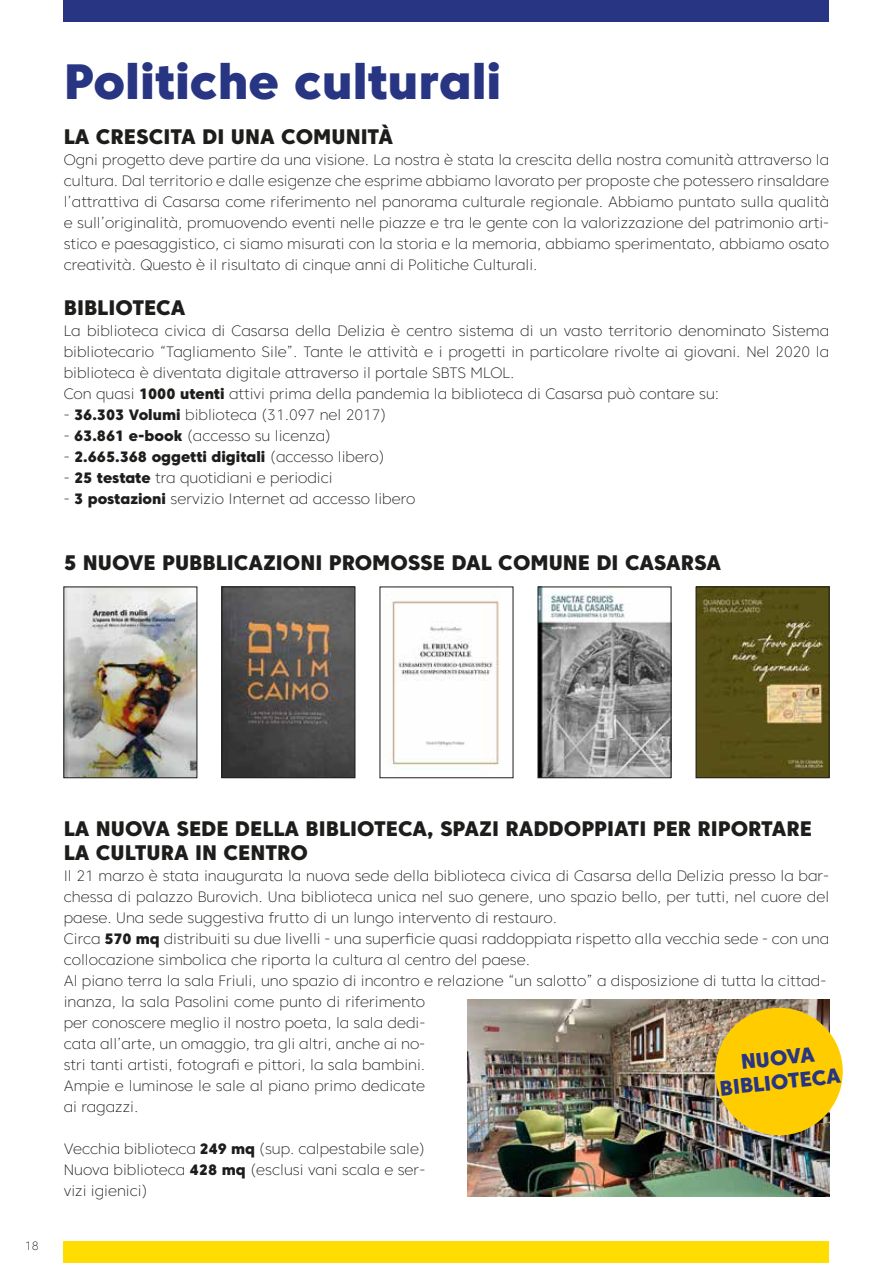
<style>
.page{position:relative;width:893px;height:1263px;background:#fff}
.page>*{position:absolute;margin:0;border:0;box-sizing:border-box;transform-origin:0 0}
.t1{font:800 49.5px "Core Sans C 85";color:#283583}
.t2{font:800 21px/24px "Core Sans C 85";color:#1d1d1b}
.t3{font:800 21px/24px "Core Sans C 85";color:#283583;text-align:center}
.t4{font:200 15px/21px "Core Sans C 25";color:#1d1d1b;text-align:justify}
.t5{font:800 15px "Core Sans C 85";color:#1d1d1b}
.t6{font:200 12px "Core Sans C 25";color:#1d1d1b}
.s1{font-family:"Core Sans C 85";font-weight:800}
.s2{font-family:"Core Sans C 25";font-weight:200}
</style>
<div class="page">
<div style="left:64px;top:0;width:765px;height:21px;background:#283583"></div>
<div style="left:64px;top:1242px;width:765px;height:21px;background:#fd0"></div>
<img style="left:66px;top:589px;width:129px;height:187px">
<img style="left:540px;top:589px;width:129px;height:187px">
<div style="left:538px;top:587px;width:133px;height:191px;border:1px solid #1d1d1b"></div>
<img style="left:224px;top:589px;width:129px;height:187px">
<div style="left:222px;top:587px;width:133px;height:191px;border:1px solid #1d1d1b"></div>
<img style="left:698px;top:589px;width:129px;height:187px">
<div style="left:696px;top:587px;width:133px;height:191px;border:1px solid #1d1d1b"></div>
<img style="left:389px;top:600px;width:110px;height:167px">
<img style="left:468px;top:999px;width:361px;height:198px">
<div style="left:715px;top:1008px;width:128px;height:127px;background:#fc0;border-radius:50%"></div>
<h1 class="t1" style="left:64px;top:51px;width:439px">Politiche culturali</h1>
<h2 class="t2" style="left:64px;top:125px;width:331px">LA CRESCITA DI UNA COMUNITÀ</h2>
<p class="t4" style="left:64px;top:149px;width:767px">Ogni progetto deve partire da una visione. La nostra è stata la crescita della nostra comunità attraverso la cultura. Dal territorio e dalle esigenze che esprime abbiamo lavorato per proposte che potessero rinsaldare l’attrattiva di Casarsa come riferimento nel panorama culturale regionale. Abbiamo puntato sulla qualità e sull’originalità, promuovendo eventi nelle piazze e tra le gente con la valorizzazione del patrimonio arti&shy;stico e paesaggistico, ci siamo misurati con la storia e la memoria, abbiamo sperimentato, abbiamo osato creatività. Questo è il risultato di cinque anni di Politiche Culturali.</p>
<h2 class="t2" style="left:64px;top:296px;width:123px">BIBLIOTECA</h2>
<p class="t4" style="left:64px;top:320px;width:767px;text-align:left">La biblioteca civica di Casarsa della Delizia è centro sistema di un vasto territorio denominato Sistema bibliotecario “Tagliamento Sile”. Tante le attività e i progetti in particolare rivolte ai giovani. Nel 2020 la biblioteca è diventata digitale attraverso il portale SBTS MLOL.<br>Con quasi <span class="s1">1000 utenti</span> attivi prima della pandemia la biblioteca di Casarsa può contare su:</p>
<p class="t4" style="left:64px;top:404px;width:324px">- <span class="s1">36.303 Volumi</span> biblioteca (31.097 nel 2017)</p>
<p class="t4" style="left:64px;top:425px;width:269px">- <span class="s1">63.861 e-book</span> (accesso su licenza)</p>
<p class="t5" style="left:64px;top:447px;width:323px"><span class="s2">-</span> 2.665.368 oggetti digitali <span class="s2">(accesso libero)</span></p>
<p class="t4" style="left:64px;top:467px;width:270px">- <span class="s1">25 testate</span> tra quotidiani e periodici</p>
<p class="t4" style="left:64px;top:488px;width:353px">- <span class="s1">3 postazioni</span> servizio Internet ad accesso libero</p>
<h2 class="t2" style="left:64px;top:551px;width:659px">5 NUOVE PUBBLICAZIONI PROMOSSE DAL COMUNE DI CASARSA</h2>
<p class="t6" style="left:25px;top:1238px;width:15px">18</p>
<h2 class="t2" style="left:64px;top:816px;width:750px">LA NUOVA SEDE DELLA BIBLIOTECA, SPAZI RADDOPPIATI PER RIPORTARE<br>LA CULTURA IN CENTRO</h2>
<p class="t4" style="left:64px;top:865px;width:767px;text-align:left">Il 21 marzo è stata inaugurata la nuova sede della biblioteca civica di Casarsa della Delizia presso la bar&shy;chessa di palazzo Burovich. Una biblioteca unica nel suo genere, uno spazio bello, per tutti, nel cuore del paese. Una sede suggestiva frutto di un lungo intervento di restauro.<br>Circa <span class="s1">570 mq</span> distribuiti su due livelli - una superficie quasi raddoppiata rispetto alla vecchia sede - con una collocazione simbolica che riporta la cultura al centro del paese.<br>Al piano terra la sala Friuli, uno spazio di incontro e relazione “un salotto” a disposizione di tutta la cittad&shy;inanza, la sala Pasolini come punto di riferimento<br>per conoscere meglio il nostro poeta, la sala dedi-<br>cata all’arte, un omaggio, tra gli altri, anche ai no-<br>stri tanti artisti, fotografi e pittori, la sala bambini.<br>Ampie e luminose le sale al piano primo dedicate<br>ai ragazzi.</p>
<p class="t4" style="left:64px;top:1138px;width:363px">Vecchia biblioteca <span class="s1">249 mq</span> (sup. calpestabile sale)<br>Nuova biblioteca <span class="s1">428 mq</span> (esclusi vani scala e ser&shy;vizi igienici)</p>
<h2 class="t3" style="left:716px;top:1052px;width:123px;rotate:-6deg">NUOVA<br>BIBLIOTECA</h2>
</div>
